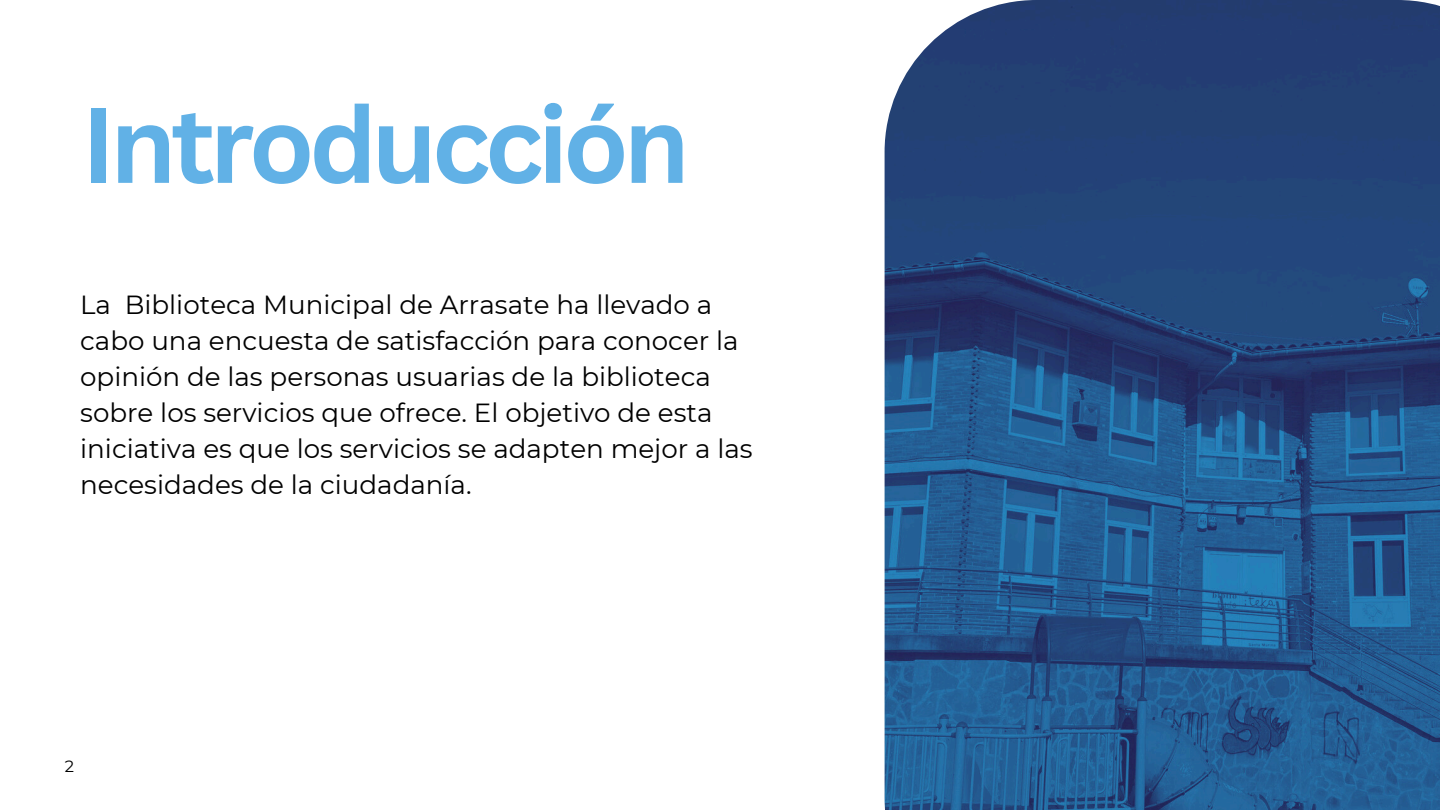
<style>
.page{position:relative;width:1440px;height:810px;background:#fff}
.page>*{position:absolute;margin:0;border:0;box-sizing:border-box;transform-origin:0 0}
.t1{font:700 105px "Canva Sans";letter-spacing:-.05em;color:#61b1e6}
.t2{font:26.2px/36px "Montserrat";color:#000}
.t3{font:16.3px "Montserrat";color:#000}
</style>
<div class="page">
<img style="left:885px;top:0;width:555px;height:810px">
<p class="t1" style="left:81px;top:71px;width:610px">Introducción</p>
<p class="t2" style="left:80px;top:286px;width:674px">La Biblioteca Municipal de Arrasate ha llevado a cabo una encuesta de satisfacción para conocer la opinión de las personas usuarias de la biblioteca sobre los servicios que ofrece. El objetivo de esta iniciativa es que los servicios se adapten mejor a las necesidades de la ciudadanía.</p>
<p class="t3" style="left:65px;top:756px;width:11px">2</p>
</div>
